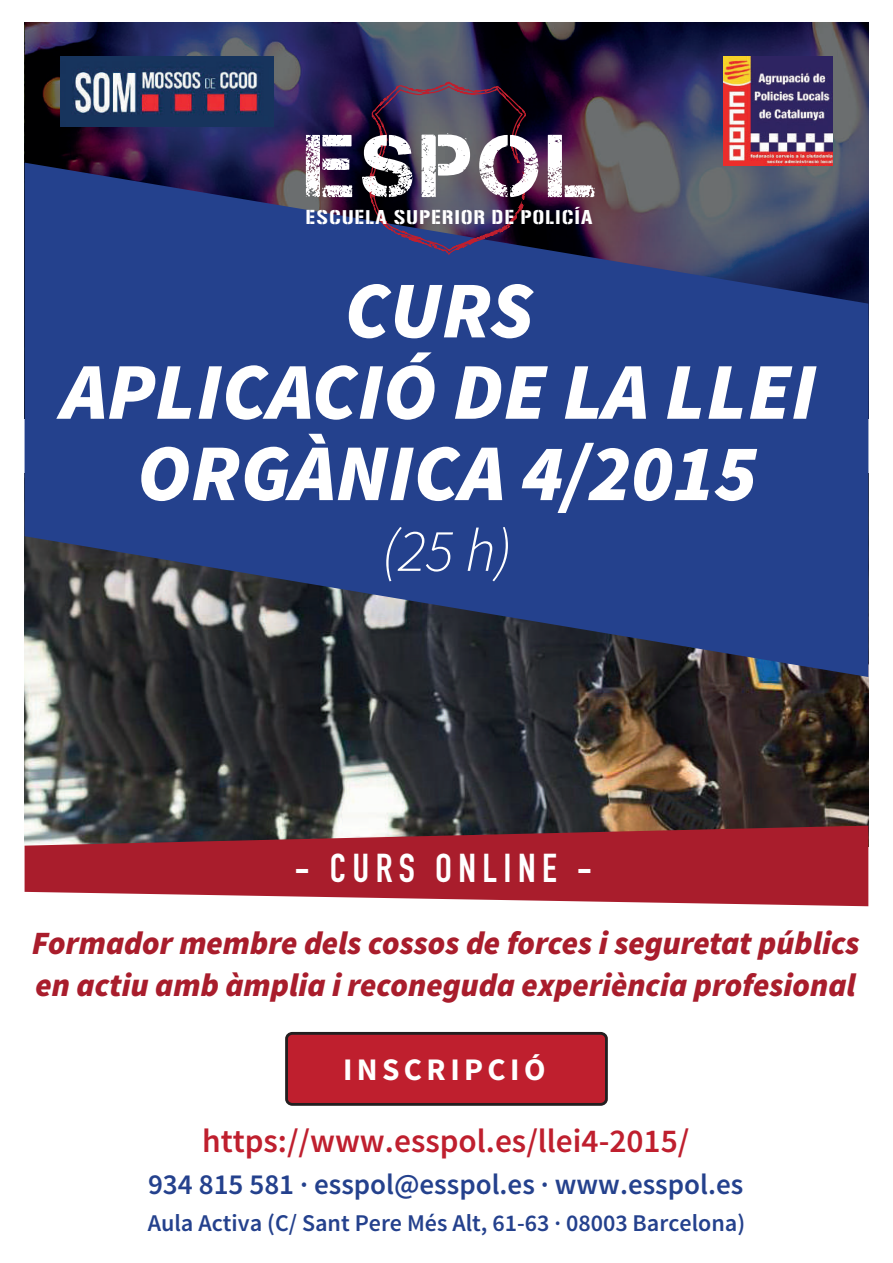
<style>
.page{position:relative;width:893px;height:1263px;background:#fff}
.page>*{position:absolute;margin:0;border:0;box-sizing:border-box;transform-origin:0 0}
.t1{font:88.8px "Captureit";letter-spacing:.08em;color:#fff}
.t2{font:italic 900 80.7px/81.3px "Source Sans Pro";color:#fff;text-align:center}
.t3{font:italic 300 60.15px "Source Sans Pro";color:#fff}
.t4{font:39.75px "DIN Engschrift Std";letter-spacing:.16em;color:#fff}
.t5{font:600 33.3px "Source Sans Pro";color:#bf1f2e}
.t6{font:italic 900 32.55px/42.5px "Source Sans Pro";color:#a91d2c}
.t7{font:700 31.5px "Source Sans Pro";letter-spacing:.14em;color:#fff}
.t8{font:600 29.1px "Source Sans Pro";color:#24418d}
.t9{font:600 24px "Source Sans Pro";color:#24418d}
.t10{font:17.4px "Gunplay";letter-spacing:.08em;color:#fff}
</style>
<div class="page">
<div style="left:287px;top:1033px;width:319px;height:71px;background:#bf1f2e;border-radius:6px"></div>
<div style="left:285px;top:1032px;width:323px;height:74px;border:3px solid #231f20;border-radius:6px"></div>
<img style="left:25px;top:677px;width:843px;height:148px">
<svg style="left:25px;top:825px;width:843px;height:81px;background:#a53843"></svg>
<img style="left:25px;top:23px;width:843px;height:140px">
<svg style="left:25px;top:163px;width:843px;height:514px;background:#2b407c"></svg>
<svg style="left:332px;top:68px;width:208px;height:196px;background:#352d4d"></svg>
<img style="left:724px;top:57px;width:108px;height:108px">
<img style="left:61px;top:57px;width:212px;height:69px">
<h1 class="t1" style="left:306px;top:116px;width:293px">ESPOL</h1>
<p class="t10" style="left:306px;top:207px;width:288px">ESCUELA SUPERIOR DE POLICÍA</p>
<h2 class="t2" style="left:62px;top:269px;width:756px">CURS<br>APLICACIÓ DE LA LLEI<br>ORGÀNICA 4/2015</h2>
<h3 class="t3" style="left:382px;top:514px;width:131px">(25 h)</h3>
<p class="t4" style="left:294px;top:845px;width:299px">- CURS ONLINE -</p>
<p class="t6" style="left:32px;top:922px;width:829px">Formador membre dels cossos de forces i seguretat públics en actiu amb àmplia i reconeguda experiència profesional</p>
<p class="t7" style="left:343px;top:1049px;width:204px">INSCRIPCIÓ</p>
<p class="t5" style="left:202px;top:1120px;width:489px">https://www.esspol.es/llei4-2015/</p>
<p class="t8" style="left:148px;top:1166px;width:597px">934 815 581 · esspol@esspol.es · www.esspol.es</p>
<p class="t9" style="left:148px;top:1208px;width:599px">Aula Activa (C/ Sant Pere Més Alt, 61-63 · 08003 Barcelona)</p>
</div>
